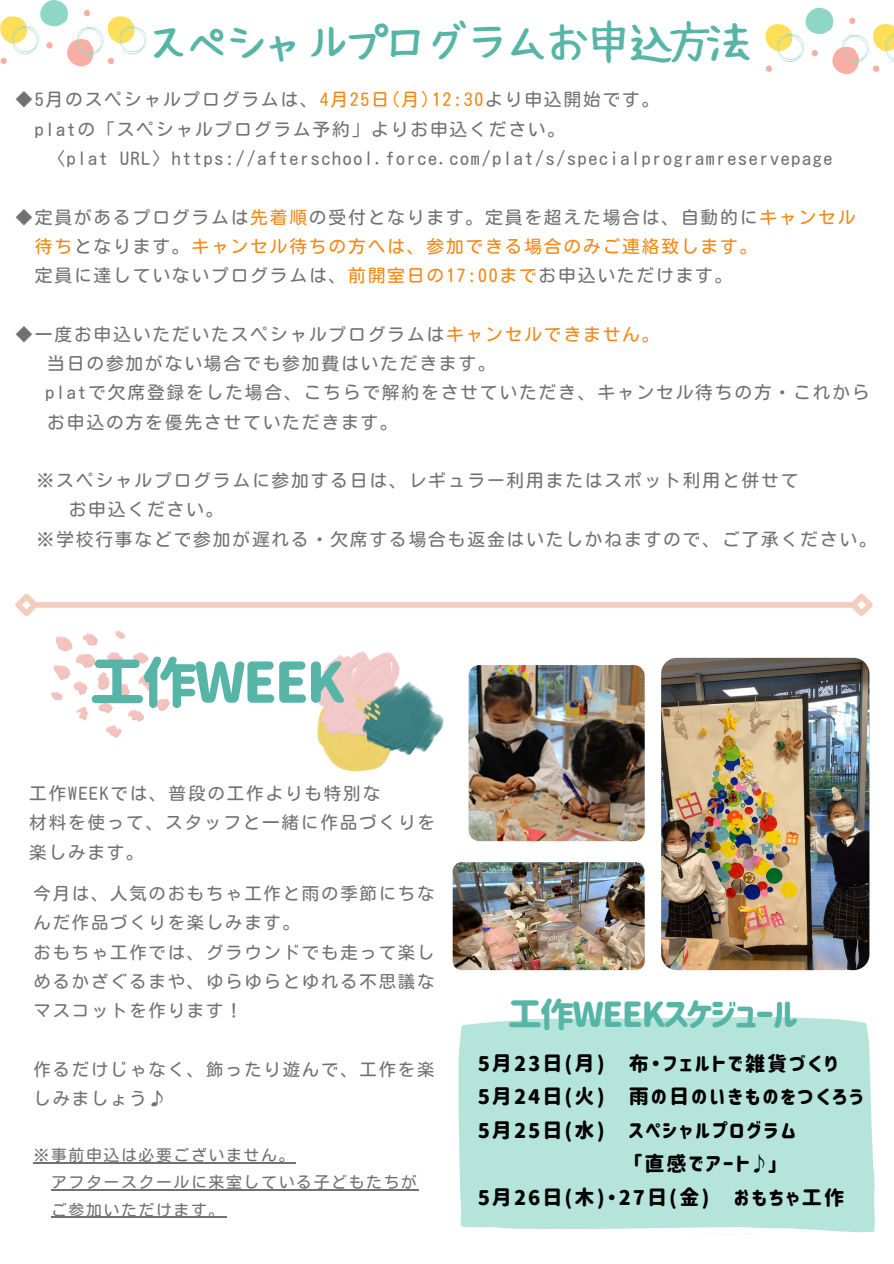
<style>
.page{position:relative;width:894px;height:1264px;background:#fff}
.page>*{position:absolute;margin:0;border:0;box-sizing:border-box;transform-origin:0 0}
.t1{font:55.5px "Corporate Logo Rounded";letter-spacing:-.06em;color:#57b5a8}
.t2{font:43.05px "Hanazome Font";letter-spacing:-.07em;color:#57b5a8}
.t3{font:34.2px "Corporate Logo Rounded";letter-spacing:-.06em;color:#57b5a8}
.t4{font:20.1px "Corporate Logo Rounded";letter-spacing:.1em;color:#000}
.t5{font:17.85px "Motoya L Maru W3 90 ms RKSJ H";letter-spacing:.1em;color:#717171}
.t6{font:17.85px "Motoya L Maru W3 90 ms RKSJ H";letter-spacing:.1em;color:#f58714}
.t7{font:17.7px "Motoya L Maru W3 90 ms RKSJ H";letter-spacing:.1em;color:#717171}
.t8{font:17.4px/29.2px "Motoya L Maru W3 90 ms RKSJ H";letter-spacing:.1em;color:#717171}
.t9{font:15.9px "Motoya L Maru W3 90 ms RKSJ H";letter-spacing:.1em;color:#717171}
.s1{color:#f58714}
.s2{color:#717171}
</style>
<div class="page">
<svg style="left:765px;top:8px;width:128px;height:66px"></svg>
<svg style="left:0;top:0;width:146px;height:66px"></svg>
<img style="left:452px;top:862px;width:192px;height:108px;border-radius:9px">
<img style="left:468px;top:665px;width:176px;height:176px;border-radius:11px">
<div style="left:458px;top:1016px;width:417px;height:218px;background:#b5e5da"></div>
<div style="left:35px;top:602px;width:817px;height:5px;background:#f3cdbd"></div>
<svg style="left:15px;top:593px;width:28px;height:23px"></svg>
<svg style="left:844px;top:593px;width:29px;height:23px"></svg>
<img style="left:317px;top:651px;width:127px;height:120px">
<img style="left:52px;top:630px;width:117px;height:107px">
<img style="left:661px;top:657px;width:208px;height:313px;border-radius:16px">
<hr style="left:34px;top:1162px;width:262px;height:1px;background:#717171">
<hr style="left:51px;top:1189px;width:367px;height:1px;background:#717171">
<hr style="left:51px;top:1216px;width:175px;height:1px;background:#717171">
<p class="t2" style="left:146px;top:20px;width:606px">スペシャルプログラムお申込方法</p>
<p class="t5" style="left:15px;top:91px;width:645px">◆5月のスペシャルプログラムは、<span class="s1">4月25日(月)12:30</span>より申込開始です。</p>
<p class="t5" style="left:35px;top:120px;width:532px">platの「スペシャルプログラム予約」よりお申込ください。</p>
<p class="t5" style="left:47px;top:149px;width:786px">〈plat URL〉https://afterschool.force.com/plat/s/specialprogramreservepage</p>
<p class="t5" style="left:15px;top:208px;width:841px">◆定員があるプログラムは<span class="s1">先着順</span>の受付となります。定員を超えた場合は、自動的に<span class="s1">キャンセル</span></p>
<p class="t6" style="left:35px;top:237px;width:724px">待ち<span class="s2">となります。</span>キャンセル待ちの方へは、参加できる場合のみご連絡致します。</p>
<p class="t5" style="left:35px;top:266px;width:699px">定員に達していないプログラムは、<span class="s1">前開室日の17:00まで</span>お申込いただけます。</p>
<p class="t5" style="left:15px;top:325px;width:645px">◆一度お申込いただいたスペシャルプログラムは<span class="s1">キャンセルできません。</span></p>
<p class="t5" style="left:47px;top:354px;width:450px">当日の参加がない場合でも参加費はいただきます。</p>
<p class="t5" style="left:45px;top:383px;width:825px">platで欠席登録をした場合、こちらで解約をさせていただき、キャンセル待ちの方・これから</p>
<p class="t5" style="left:47px;top:413px;width:352px">お申込の方を優先させていただきます。</p>
<p class="t5" style="left:37px;top:471px;width:763px">※スペシャルプログラムに参加する日は、レギュラー利用またはスポット利用と併せて</p>
<p class="t5" style="left:69px;top:500px;width:156px">お申込ください。</p>
<p class="t5" style="left:37px;top:530px;width:841px">※学校行事などで参加が遅れる・欠席する場合も返金はいたしかねますので、ご了承ください。</p>
<p class="t1" style="left:89px;top:655px;width:257px">工作WEEK</p>
<p class="t7" style="left:29px;top:784px;width:352px">工作WEEKでは、普段の工作よりも特別な</p>
<p class="t7" style="left:29px;top:813px;width:407px">材料を使って、スタッフと一緒に作品づくりを</p>
<p class="t7" style="left:29px;top:843px;width:116px">楽しみます。</p>
<p class="t8" style="left:34px;top:878px;width:402px">今月は、人気のおもちゃ工作と雨の季節にちなんだ作品づくりを楽しみます。</p>
<p class="t8" style="left:34px;top:937px;width:402px;text-align:justify">おもちゃ工作では、グラウンドでも走って楽しめるかざぐるまや、ゆらゆらとゆれる不思議なマスコットを作ります！</p>
<p class="t8" style="left:34px;top:1054px;width:402px">作るだけじゃなく、飾ったり遊んで、工作を楽しみましょう♪</p>
<p class="t9" style="left:34px;top:1147px;width:262px">※事前申込は必要ございません。</p>
<p class="t9" style="left:51px;top:1174px;width:367px">アフタースクールに来室している子どもたちが</p>
<p class="t9" style="left:51px;top:1201px;width:175px">ご参加いただけます。</p>
<p class="t3" style="left:507px;top:997px;width:292px">工作WEEKスケジュール</p>
<p class="t4" style="left:477px;top:1053px;width:362px">5月23日(月) 布・フェルトで雑貨づくり</p>
<p class="t4" style="left:477px;top:1086px;width:387px">5月24日(火) 雨の日のいきものをつくろう</p>
<p class="t4" style="left:477px;top:1120px;width:320px">5月25日(水) スペシャルプログラム</p>
<p class="t4" style="left:632px;top:1154px;width:147px">「直感でアート♪」</p>
<p class="t4" style="left:477px;top:1187px;width:368px">5月26日(木)・27日(金) おもちゃ工作</p>
</div>
